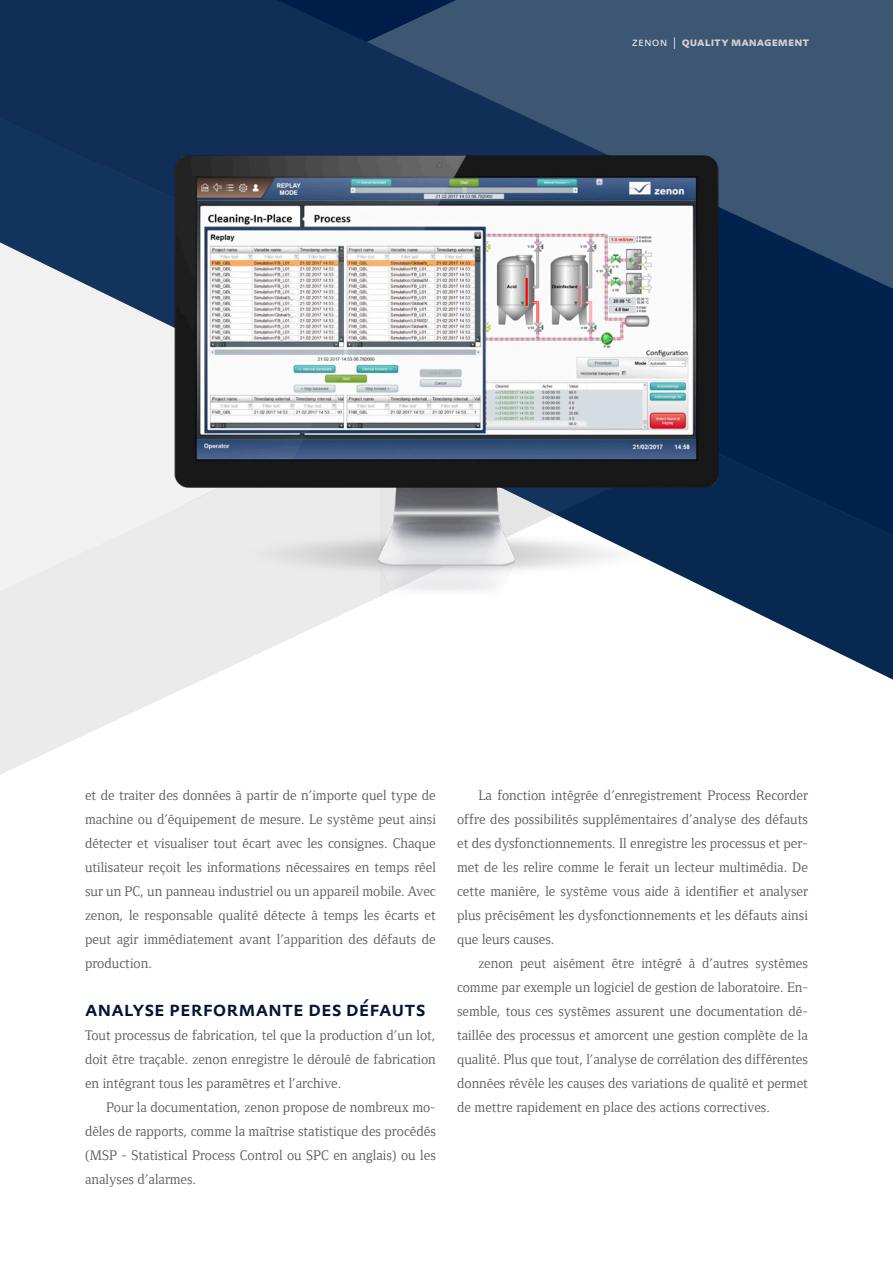
<style>
.page{position:relative;width:893px;height:1263px;background:#fff}
.page>*{position:absolute;margin:0;border:0;box-sizing:border-box;transform-origin:0 0}
.subheadlines_in_copy{font:500 21px "DTL Prokyon TOT Caps";color:#001537}
.copy_justified_with{font:14.25px/24px "Foundry Form Serif";color:#57585a;text-align:justify}
.copy_justified{font:14.25px/24px "Foundry Form Serif";color:#57585a;text-align:justify}
.t1{font:700 12px "DTL Prokyon TOT Caps";letter-spacing:.005em;color:#d1d2d4}
.s1{font-weight:300;color:#fff}
</style>
<div class="page">
<svg style="left:0;top:679px;width:203px;height:96px;fill:#f1f1f1"></svg>
<div style="left:701px;top:0;width:180px;height:199px;background:#3c5674"></div>
<svg style="left:763px;top:199px;width:130px;height:247px;fill:#00224c"></svg>
<svg style="left:761px;top:446px;width:132px;height:233px;fill:#072851"></svg>
<svg style="left:0;top:0;width:701px;height:679px;fill:#12335b"></svg>
<div style="left:0;top:277px;width:163px;height:402px;background:#f1f1f2"></div>
<img style="left:130px;top:115px;width:633px;height:500px">
<p class="t1" style="left:632px;top:34px;width:179px"><span class="s1">zenon |</span> Quality management</p>
<p class="copy_justified" style="left:85px;top:783px;width:352px">et de traiter des données à partir de n’importe quel type de machine ou d’équipement de mesure. Le système peut ainsi détecter et visualiser tout écart avec les consignes. Chaque utilisateur reçoit les informations nécessaires en temps réel sur un PC, un panneau industriel ou un appareil mobile. Avec zenon, le responsable qualité détecte à temps les écarts et peut agir immédiatement avant l’apparition des défauts de production.</p>
<p class="subheadlines_in_copy" style="left:85px;top:995px;width:342px">Analyse performante des défauts</p>
<p class="copy_justified" style="left:85px;top:1023px;width:352px">Tout processus de fabrication, tel que la production d’un lot, doit être traçable. zenon enregistre le déroulé de fabrication en intégrant tous les paramètres et l’archive.</p>
<p class="copy_justified_with" style="left:85px;top:1095px;width:352px;text-indent:21px">Pour la documentation, zenon propose de nombreux mo&shy;dèles de rapports, comme la maîtrise statistique des procédés (MSP - Statistical Process Control ou SPC en anglais) ou les analyses d’alarmes.</p>
<p class="copy_justified_with" style="left:457px;top:783px;width:352px;text-indent:21px">La fonction intégrée d’enregistrement Process Recorder offre des possibilités supplémentaires d’analyse des défauts et des dysfonctionnements. Il enregistre les processus et per&shy;met de les relire comme le ferait un lecteur multimédia. De cette manière, le système vous aide à identifier et analyser plus précisément les dysfonctionnements et les défauts ainsi que leurs causes.</p>
<p class="copy_justified_with" style="left:457px;top:951px;width:352px;text-indent:21px">zenon peut aisément être intégré à d’autres systèmes comme par exemple un logiciel de gestion de laboratoire. En&shy;semble, tous ces systèmes assurent une documentation dé&shy;taillée des processus et amorcent une gestion complète de la qualité. Plus que tout, l’analyse de corrélation des différentes données révèle les causes des variations de qualité et permet de mettre rapidement en place des actions correctives.</p>
</div>
